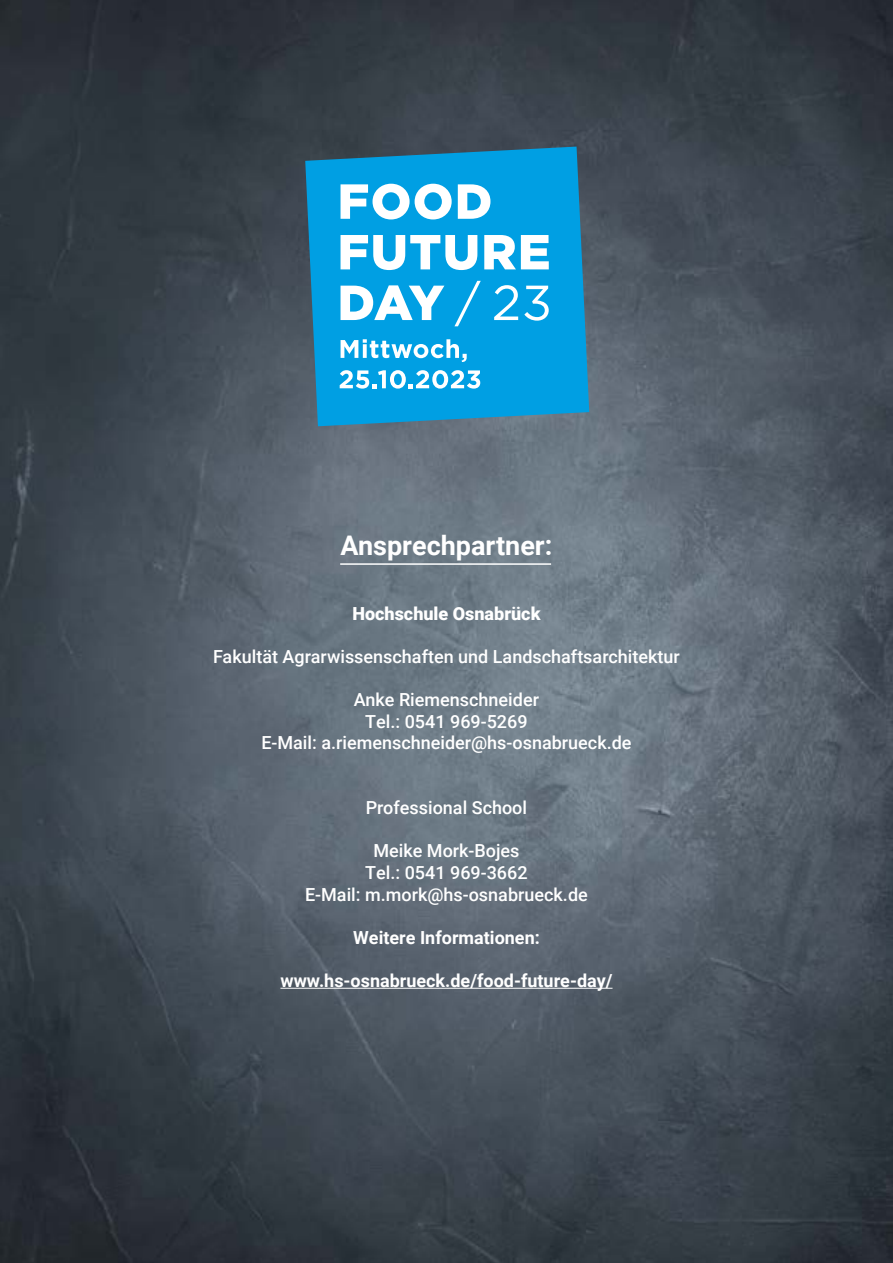
<style>
.page{position:relative;width:893px;height:1263px;background:#fff}
.page>*{position:absolute;margin:0;border:0;box-sizing:border-box;transform-origin:0 0}
.t1{font:700 27px "Roboto";color:#fff}
.t2{font:500 18px/21.6px "Roboto";color:#fff;text-align:center}
.t3{font:700 18px "Roboto";color:#fff}
.t4{font:900 18px "Roboto";color:#fff}
</style>
<div class="page">
<img style="left:0;top:0;width:893px;height:1263px">
<svg style="left:305px;top:147px;width:284px;height:279px;background:#0a96d2"></svg>
<svg style="left:340px;top:281px;width:141px;height:45px"></svg>
<svg style="left:340px;top:235px;width:209px;height:35px"></svg>
<svg style="left:340px;top:184px;width:150px;height:35px"></svg>
<svg style="left:494px;top:285px;width:24px;height:35px"></svg>
<svg style="left:524px;top:286px;width:25px;height:35px"></svg>
<svg style="left:341px;top:339px;width:126px;height:23px"></svg>
<svg style="left:340px;top:370px;width:140px;height:19px"></svg>
<hr style="left:280px;top:988px;width:332px;height:1px;background:#fff">
<hr style="left:340px;top:563px;width:211px;height:2px;background:#fff">
<h1 class="t1" style="left:341px;top:526px;width:213px">Ansprechpartner:</h1>
<p class="t4" style="left:352px;top:601px;width:190px">Hochschule Osnabrück</p>
<p class="t2" style="left:213px;top:645px;width:468px">Fakultät Agrarwissenschaften und Landschaftsarchitektur</p>
<p class="t2" style="left:261px;top:688px;width:372px">Anke Riemenschneider<br>Tel.: 0541 969-5269<br>E-Mail: a.riemenschneider@hs-osnabrueck.de</p>
<p class="t2" style="left:366px;top:796px;width:163px">Professional School</p>
<p class="t2" style="left:305px;top:839px;width:284px">Meike Mork-Bojes<br>Tel.: 0541 969-3662<br>E-Mail: m.mork@hs-osnabrueck.de</p>
<p class="t3" style="left:353px;top:925px;width:188px">Weitere Informationen:</p>
<p class="t3" style="left:280px;top:968px;width:334px">www.hs-osnabrueck.de/food-future-day/</p>
</div>
